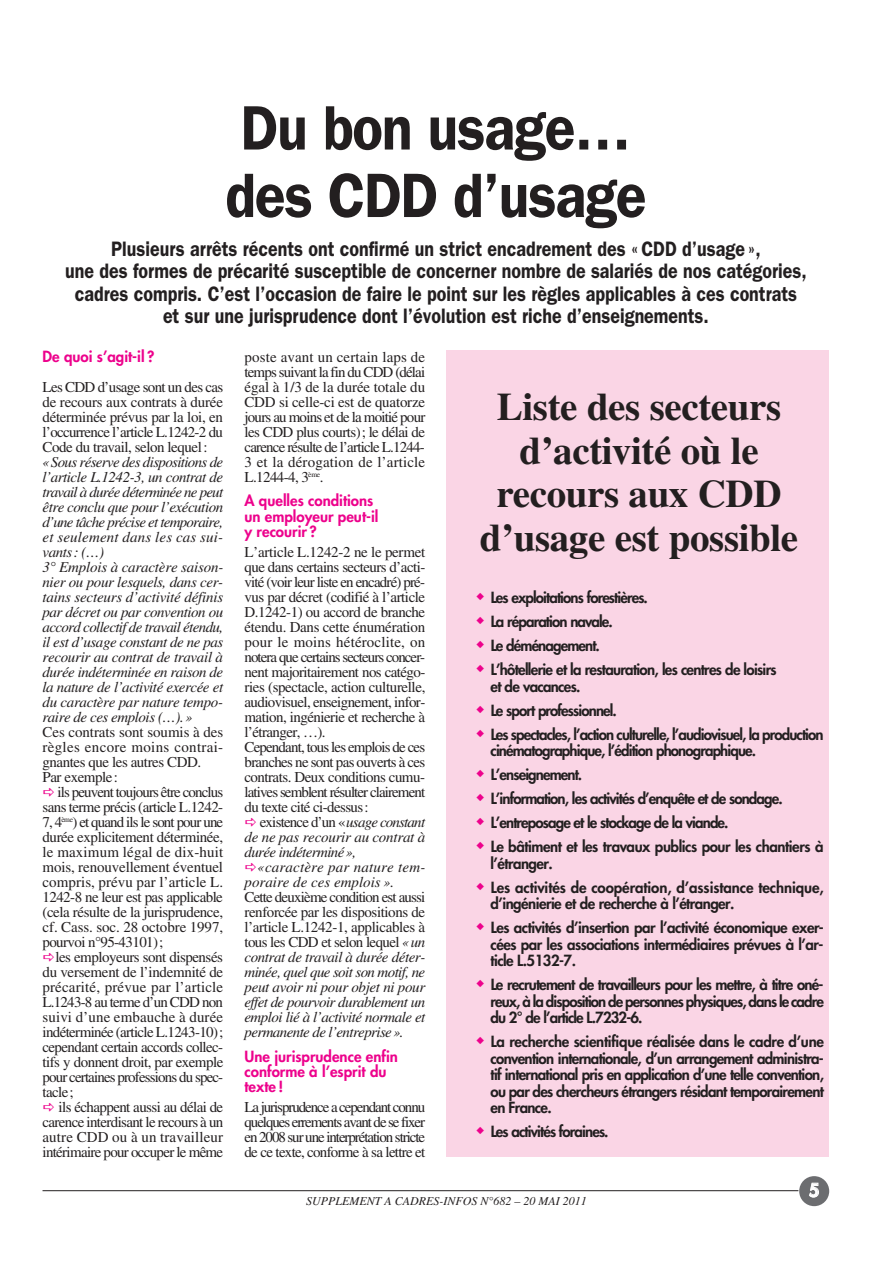
<style>
.page{position:relative;width:893px;height:1263px;background:#fff}
.page>*{position:absolute;margin:0;border:0;box-sizing:border-box;transform-origin:0 0}
.t1{font:600 63px/67.5px "Franklin Gothic";letter-spacing:-.02em;color:#231f20;scale:.9 1}
.t2{font:700 39px/43.5px "Times";letter-spacing:-.01em;color:#231f20;text-align:center}
.t3{font:600 21px/22.5px "Franklin Gothic";color:#231f20;text-align:center;scale:.85 1}
.t4{font:800 18px "Futura";color:#fff}
.t5{font:15px/15px "Times";letter-spacing:-.04em;color:#231f20;text-align:justify}
.t6{font:800 15px/24px "Futura";letter-spacing:-.045em;color:#231f20}
.t7{font:italic 15px/15px "Times";letter-spacing:-.03em;color:#231f20;text-align:justify}
.t8{font:800 15px/15px "Futura";color:#ed028c}
.t9{font:15px/15px "Times";letter-spacing:-.005em;color:#231f20}
.t10{font:800 15px/24px "Futura";letter-spacing:-.005em;color:#231f20}
.t11{font:italic 15px/15px "Times";letter-spacing:.01em;color:#231f20}
.t12{font:italic 12px "Times";color:#231f20}
.s1{font-style:normal}
</style>
<div class="page">
<div style="left:446px;top:350px;width:383px;height:807px;background:#fad5e5"></div>
<hr style="left:43px;top:1190px;width:755px;height:1px;background:#231f20">
<div style="left:799px;top:1176px;width:30px;height:30px;background:#6c6d70;border-radius:50%"></div>
<h1 class="t1" style="left:225px;top:100px;width:469px">Du bon usage… des CDD d’usage</h1>
<p class="t3" style="left:65px;top:239px;width:874px">Plusieurs arrêts récents ont confirmé un strict encadrement des « CDD d’usage »,<br>une des formes de précarité susceptible de concerner nombre de salariés de nos catégories, cadres compris. C’est l’occasion de faire le point sur les règles applicables à ces contrats et sur une jurisprudence dont l’évolution est riche d’enseignements.</p>
<p class="t8" style="left:43px;top:350px;width:114px">De quoi s’agit-il ?</p>
<p class="t5" style="left:43px;top:381px;width:182px">Les CDD d’usage sont un des cas de recours aux contrats à durée déterminée prévus par la loi, en l’occurrence l’article L.1242-2 du Code du travail, selon lequel:</p>
<p class="t7" style="left:43px;top:456px;width:182px;text-align:left">«Sous réserve des dispositions de l’article L.1242-3, un contrat de travail à durée déterminée ne peut être conclu que pour l’exécution d’une tâche précise et temporaire, et seulement dans les cas sui&shy;vants: (…)<br>3° Emplois à caractère saison&shy;nier ou pour lesquels, dans cer&shy;tains secteurs d’activité définis par décret ou par convention ou accord collectif de travail étendu, il est d’usage constant de ne pas recourir au contrat de travail à durée indéterminée en raison de la nature de l’activité exercée et du caractère par nature tempo&shy;raire de ces emplois (…).»</p>
<p class="t9" style="left:43px;top:726px;width:182px">Ces contrats sont soumis à des règles encore moins contrai&shy;gnantes que les autres CDD.<br>Par exemple:</p>
<p class="t5" style="left:43px;top:786px;width:182px;text-indent:15px">ils peuvent toujours être conclus sans terme précis (article L.1242- 7, 4<sup>ème</sup>) et quand ils le sont pour une durée explicitement déterminée, le maximum légal de dix-huit mois, renouvellement éventuel compris, prévu par l’article L.<br>1242-8 ne leur est pas applicable (cela résulte de la jurisprudence, cf. Cass. soc. 28 octobre 1997, pourvoi n°95-43101);</p>
<p class="t5" style="left:43px;top:951px;width:182px;text-indent:13px">les employeurs sont dispensés du versement de l’indemnité de précarité, prévue par l’article L.1243-8 au terme d’un CDD non suivi d’une embauche à durée indéterminée (article L.1243-10); cependant certain accords collec&shy;tifs y donnent droit, par exemple pour certaines professions du spec&shy;tacle;</p>
<p class="t5" style="left:43px;top:1101px;width:182px;text-indent:16px">ils échappent aussi au délai de carence interdisant le recours à un autre CDD ou à un travailleur intérimaire pour occuper le même</p>
<p class="t5" style="left:244px;top:351px;width:182px">poste avant un certain laps de temps suivant la fin du CDD (délai égal à 1/3 de la durée totale du CDD si celle-ci est de quatorze jours au moins et de la moitié pour les CDD plus courts); le délai de carence résulte de l’article L.1244- 3 et la dérogation de l’article L.1244-4, 3<sup>ème</sup>.</p>
<p class="t8" style="left:244px;top:495px;width:135px">A quelles conditions un employeur peut-il y recourir ?</p>
<p class="t5" style="left:244px;top:546px;width:182px;text-align:left">L’article L.1242-2 ne le permet que dans certains secteurs d’acti&shy;vité (voir leur liste en encadré) pré&shy;vus par décret (codifié à l’article<br>D.1242-1) ou accord de branche étendu. Dans cette énumération pour le moins hétéroclite, on notera que certains secteurs concer&shy;nent majoritairement nos catégo&shy;ries (spectacle, action culturelle, audiovisuel, enseignement, infor&shy;mation, ingénierie et recherche à l’étranger, …).<br>Cependant, tous les emplois de ces branches ne sont pas ouverts à ces contrats. Deux conditions cumu&shy;latives semblent résulter clairement du texte cité ci-dessus:</p>
<p class="t7" style="left:244px;top:816px;width:182px;text-indent:15px"><span class="s1">existence d’un «</span>usage constant de ne pas recourir au contrat à durée indéterminé»,</p>
<p class="t11" style="left:244px;top:861px;width:182px;text-indent:13px">«caractère par nature tem&shy;poraire de ces emplois ».</p>
<p class="t7" style="left:244px;top:891px;width:182px"><span class="s1">Cette deuxième condition est aussi renforcée par les dispositions de l’article L.1242-1, applicables à tous les CDD et selon lequel</span> «un contrat de travail à durée déter&shy;minée, quel que soit son motif, ne peut avoir ni pour objet ni pour effet de pourvoir durablement un emploi lié à l’activité normale et permanente de l’entreprise».</p>
<p class="t8" style="left:244px;top:1050px;width:155px">Une jurisprudence enfin conforme à l’esprit du texte !</p>
<p class="t5" style="left:244px;top:1101px;width:182px">La jurisprudence a cependant connu quelques errements avant de se fixer en 2008 sur une interprétation stricte de ce texte, conforme à sa lettre et</p>
<h2 class="t2" style="left:480px;top:389px;width:320px">Liste des secteurs d’activité où le recours aux CDD d’usage est possible</h2>
<p class="t6" style="left:491px;top:587px;width:287px">Les exploitations forestières.<br>La réparation navale.<br>Le déménagement.<br>L’hôtellerie et la restauration, les centres de loisirs</p>
<p class="t6" style="left:490px;top:675px;width:335px">et de vacances.<br>Le sport professionnel.<br>Les spectacles, l’action culturelle, l’audiovisuel, la production</p>
<p class="t6" style="left:491px;top:740px;width:334px">cinématographique, l’édition phonographique.<br>L’enseignement.<br>L’information, les activités d’enquête et de sondage.<br>L’entreposage et le stockage de la viande.<br>Le bâtiment et les travaux publics pour les chantiers à</p>
<p class="t10" style="left:491px;top:852px;width:335px">l’étranger.<br>Les activités de coopération, d’assistance technique,</p>
<p class="t6" style="left:491px;top:893px;width:335px">d’ingénierie et de recherche à l’étranger.<br>Les activités d’insertion par l’activité économique exer-</p>
<p class="t6" style="left:491px;top:937px;width:334px;line-height:16.5px">cées par les associations intermédiaires prévues à l’ar&shy;ticle L.5132-7.</p>
<p class="t6" style="left:491px;top:978px;width:335px;line-height:16.5px;text-align:justify">Le recrutement de travailleurs pour les mettre, à titre oné&shy;reux, à la disposition de personnes physiques, dans le cadre du 2° de l’article L.7232-6.</p>
<p class="t6" style="left:491px;top:1035px;width:335px;line-height:16.5px;text-align:justify">La recherche scientifique réalisée dans le cadre d’une convention internationale, d’un arrangement administra&shy;tif international pris en application d’une telle convention, ou par des chercheurs étrangers résidant temporairement en France.</p>
<p class="t6" style="left:491px;top:1121px;width:119px">Les activités foraines.</p>
<p class="t12" style="left:306px;top:1197px;width:282px">SUPPLEMENT A CADRES-INFOS N°682 – 20 MAI 2011</p>
<p class="t4" style="left:809px;top:1181px;width:12px">5</p>
</div>
